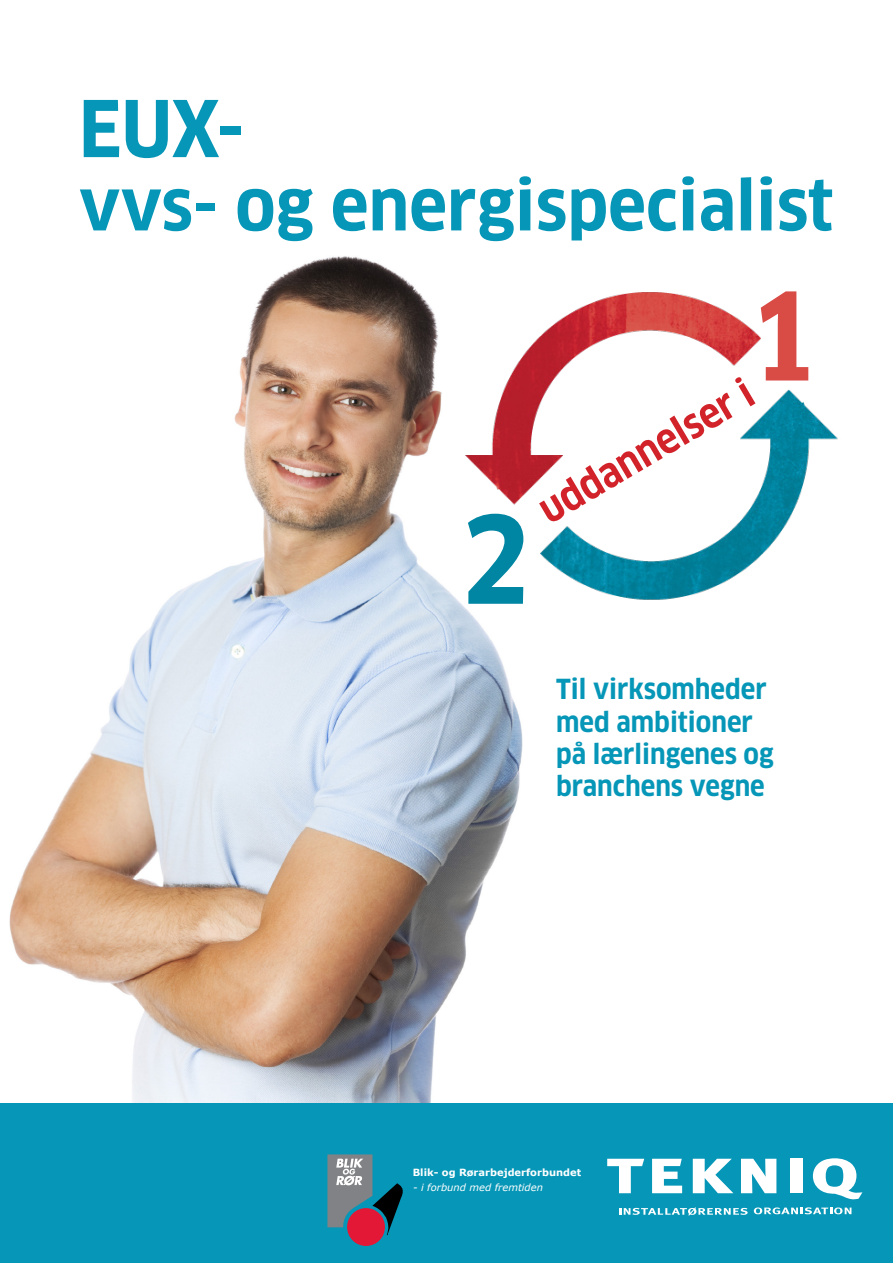
<style>
.page{position:relative;width:893px;height:1263px;background:#fff}
.page>*{position:absolute;margin:0;border:0;box-sizing:border-box;transform-origin:0 0}
.t1{font:700 118.8px "Clan Narrow";color:#0086a2}
.t2{font:700 118.8px "Clan Narrow";color:#d94b45}
.t3{font:700 76.2px "Clan Narrow";color:#0696b7}
.t4{font:700 67.5px "Clan Narrow";color:#0696b7;scale:1.04 1}
.t5{font:700 39px "Clan Narrow";color:#d2232a}
.t6{font:700 27px/32.4px "Clan Narrow";color:#0696b7}
.t7{font:700 9.9px "Verdana";color:#fff}
.t8{font:italic 9.9px "Verdana";color:#fff}
</style>
<div class="page">
<img style="left:9px;top:256px;width:514px;height:847px">
<div style="left:0;top:1103px;width:893px;height:160px;background:#0696b7"></div>
<div style="left:347px;top:1208px;width:38px;height:38px;background:#e31837;border-radius:50%"></div>
<svg style="left:327px;top:1154px;width:76px;height:82px"></svg>
<svg style="left:813px;top:1158px;width:49px;height:41px"></svg>
<div style="left:790px;top:1159px;width:12px;height:34px;background:#fff"></div>
<svg style="left:741px;top:1159px;width:35px;height:34px"></svg>
<svg style="left:754px;top:1207px;width:97px;height:7px"></svg>
<svg style="left:693px;top:1159px;width:40px;height:34px"></svg>
<svg style="left:652px;top:1159px;width:30px;height:34px"></svg>
<svg style="left:607px;top:1159px;width:37px;height:34px"></svg>
<svg style="left:619px;top:1207px;width:129px;height:8px"></svg>
<img style="left:430px;top:256px;width:408px;height:391px">
<h2 class="t3" style="left:79px;top:82px;width:167px">EUX-</h2>
<h3 class="t4" style="left:79px;top:164px;width:727px">vvs- og energispecialist</h3>
<h1 class="t1" style="left:460px;top:486px;width:71px">2</h1>
<h1 class="t2" style="left:748px;top:263px;width:71px">1</h1>
<h3 class="t5" style="left:530px;top:490px;width:243px;rotate:-30deg">uddannelser i</h3>
<p class="t6" style="left:556px;top:673px;width:219px">Til virksomheder med ambitioner på lærlingenes og branchens vegne</p>
<p class="t7" style="left:413px;top:1165px;width:170px">Blik- og Rørarbejderforbundet</p>
<p class="t8" style="left:413px;top:1181px;width:131px">- i forbund med fremtiden</p>
</div>
